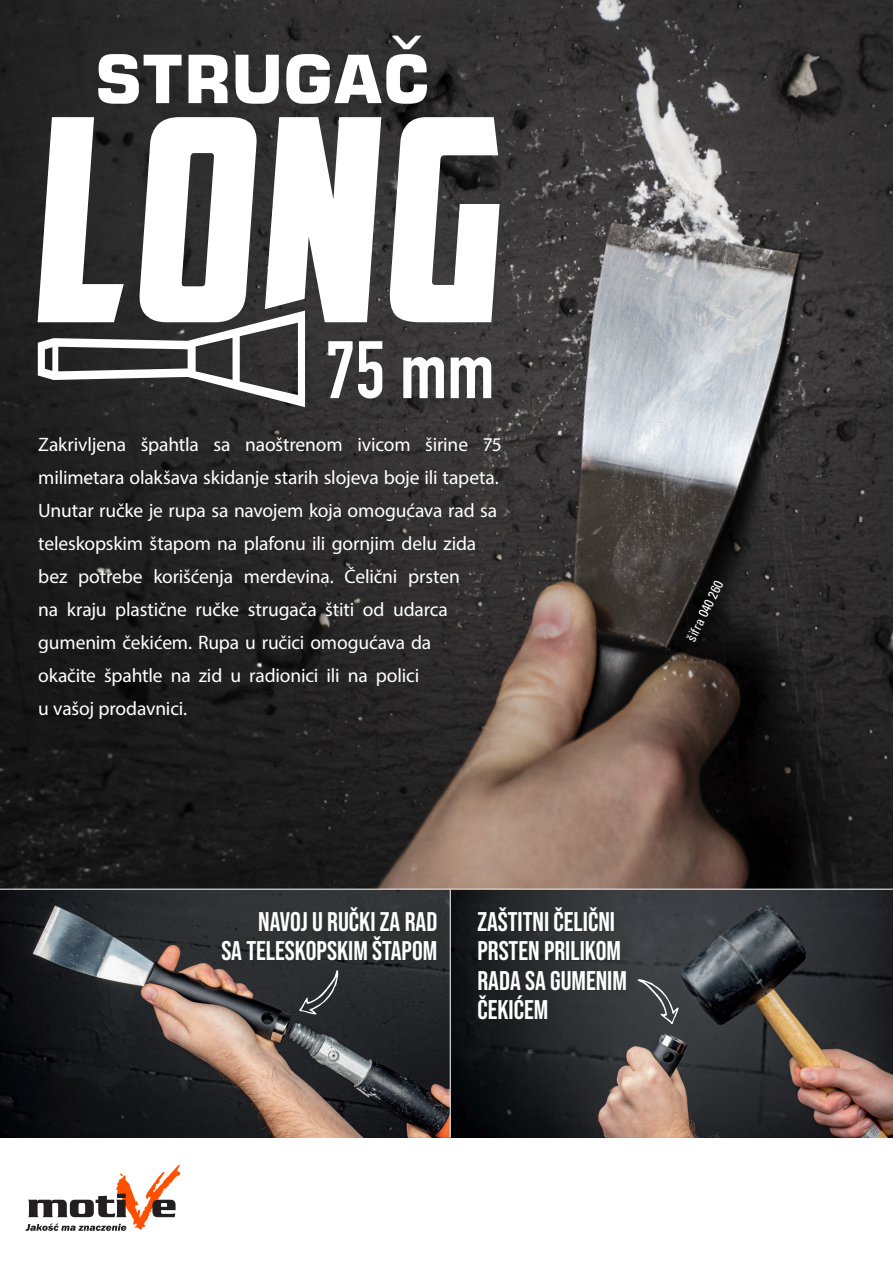
<style>
.page{position:relative;width:893px;height:1263px;background:#fff}
.page>*{position:absolute;margin:0;border:0;box-sizing:border-box;transform-origin:0 0}
.t1{font:79.95px "DIN Engschrift";color:#fff}
.t2{font:700 61.5px "Square 721 PL";color:#fff}
.t3{font:700 45.6px "Square 721 PL";color:#fff}
.t4{font:700 27px/29.2px "Bebas Neue Pro";color:#fff;text-align:right}
.t5{font:19.5px/33px "Myriad Pro";letter-spacing:-.01em;color:#fff}
.t6{font:condensed 13.5px "Univers Pl LT";color:#fff}
</style>
<div class="page">
<img style="left:0;top:0;width:893px;height:889px">
<svg style="left:26px;top:1164px;width:154px;height:67px"></svg>
<img style="left:0;top:890px;width:450px;height:247px">
<img style="left:451px;top:890px;width:442px;height:247px">
<div style="left:217px;top:903px;width:230px;height:68px;background:#2f3133"></div>
<div style="left:473px;top:903px;width:163px;height:126px;background:#231f20;opacity:.3"></div>
<svg style="left:638px;top:979px;width:41px;height:45px"></svg>
<svg style="left:299px;top:970px;width:40px;height:45px"></svg>
<svg style="left:38px;top:117px;width:462px;height:205px"></svg>
<svg style="left:38px;top:311px;width:267px;height:96px"></svg>
<h3 class="t3" style="left:431px;top:62px;width:51px;rotate:-180deg">^</h3>
<h2 class="t2" style="left:95px;top:39px;width:336px">STRUGAC</h2>
<h1 class="t1" style="left:326px;top:323px;width:171px">75 mm</h1>
<p class="t5" style="left:38px;top:428px;width:465px">Zakrivljena špahtla sa naoštrenom ivicom širine 75 milimetara olakšava skidanje starih slojeva boje ili tapeta.<br>Unutar ručke je rupa sa navojem koja omogućava rad sa teleskopskim štapom na plafonu ili gornjim delu zida bez potrebe korišćenja merdevina. Čelični prsten<br>na kraju plastične ručke strugača štiti od udarca gumenim čekićem. Rupa u ručici omogućava da<br>okačite špahtle na zid u radionici ili na polici<br>u vašoj prodavnici.</p>
<p class="t6" style="left:683px;top:637px;width:67px;rotate:-64deg">šifra 040 260</p>
<h3 class="t4" style="left:221px;top:907px;width:217px">NAVOJ U RUČKI ZA RAD<br>SA TELESKOPSKIM ŠTAPOM</h3>
<h3 class="t4" style="left:477px;top:907px;width:151px;text-align:left">ZAŠTITNI ČELIČNI<br>PRSTEN PRILIKOM<br>RADA SA GUMENIM<br>ČEKIĆEM</h3>
</div>
